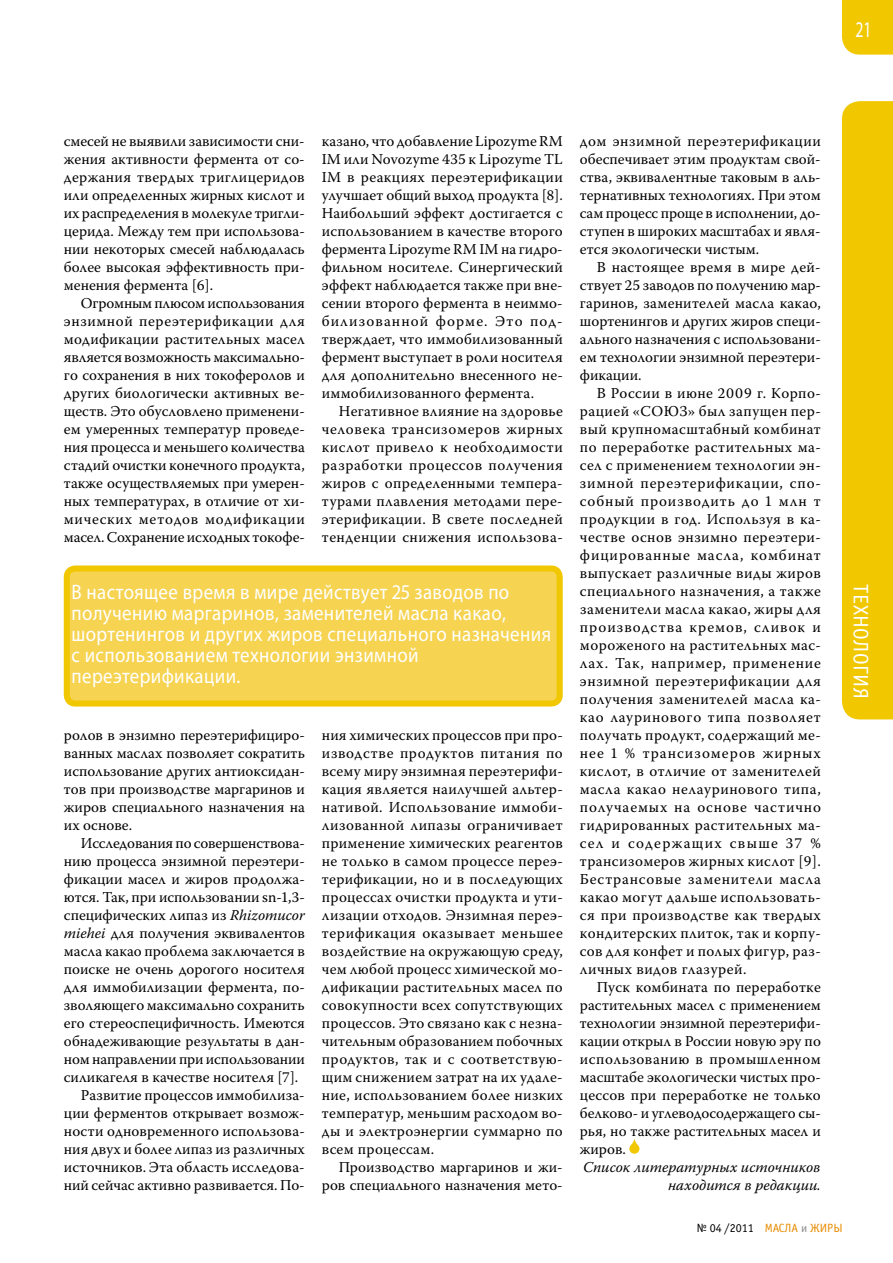
<style>
.page{position:relative;width:893px;height:1263px;background:#fff}
.page>*{position:absolute;margin:0;border:0;box-sizing:border-box;transform-origin:0 0}
.t1{font:22.5px "Myriad Pro";color:#fff;scale:.7 1}
.t2{font:21px/21px "Myriad Pro";letter-spacing:.02em;color:#fff;scale:.9 1}
.t3{font:21px "Officina Sans C";letter-spacing:.015em;color:#fff}
.t4{font:15px/18px "Warnock Pro";color:#000;text-align:justify}
.t5{font:italic 15px/18px "Warnock Pro";color:#000;text-align:right}
.t6{font:12px "Officina Sans C";color:#e78c00}
.s1{font-style:italic}
.s2{color:#000}
.s3{color:#898989}
</style>
<div class="page">
<div style="left:842px;top:0;width:51px;height:55px;background:#f1c700"></div>
<div style="left:842px;top:101px;width:51px;height:618px;background:#f1c700"></div>
<svg style="left:629px;top:1138px;width:10px;height:16px"></svg>
<div style="left:67px;top:568px;width:493px;height:135px;background:#f6d351;border-radius:9px"></div>
<div style="left:64px;top:565px;width:499px;height:141px;border:6px solid #f1c700;border-radius:9px"></div>
<h1 class="t1" style="left:855px;top:16px;width:25px">21</h1>
<p class="t4" style="left:64px;top:131px;width:243px">смесей не выявили зависимости сни&shy;жения активности фермента от со&shy;держания твердых триглицеридов или определенных жирных кислот и их распределения в молекуле тригли&shy;церида. Между тем при использова&shy;нии некоторых смесей наблюдалась более высокая эффективность при&shy;менения фермента [6].</p>
<p class="t4" style="left:64px;top:293px;width:242px;text-indent:17px">Огромным плюсом использования энзимной переэтерификации для модификации растительных масел является возможность максимально&shy;го сохранения в них токоферолов и других биологически активных ве&shy;ществ. Это обусловлено применени&shy;ем умеренных температур проведе&shy;ния процесса и меньшего количества стадий очистки конечного продукта, также осуществляемых при умерен&shy;ных температурах, в отличие от хи&shy;мических методов модификации масел. Сохранение исходных токофе-</p>
<p class="t4" style="left:322px;top:131px;width:243px">казано, что добавление Lipozyme RM IM или Novozyme 435 к Lipozyme TL IM в реакциях переэтерификации улучшает общий выход продукта [8].<br>Наибольший эффект достигается с использованием в качестве второго фермента Lipozyme RM IM на гидро&shy;фильном носителе. Синергический эффект наблюдается также при вне&shy;сении второго фермента в неиммо&shy;билизованной форме. Это под&shy;тверждает, что иммобилизованный фермент выступает в роли носителя для дополнительно внесенного не&shy;иммобилизованного фермента.</p>
<p class="t4" style="left:322px;top:401px;width:243px;text-indent:17px">Негативное влияние на здоровье человека трансизомеров жирных кислот привело к необходимости разработки процессов получения жиров с определенными темпера&shy;турами плавления методами пере&shy;этерификации. В свете последней тенденции снижения использова-</p>
<h2 class="t2" style="left:72px;top:581px;width:534px">В настоящее время в мире действует 25 заводов по получению маргаринов, заменителей масла какао, шортенингов и других жиров специального назначения с использованием технологии энзимной переэтерификации.</h2>
<p class="t4" style="left:64px;top:725px;width:242px">ролов в энзимно переэтерифициро&shy;ванных маслах позволяет сократить использование других антиоксидан&shy;тов при производстве маргаринов и жиров специального назначения на их основе.</p>
<p class="t4" style="left:81px;top:833px;width:225px">Исследования по совершенствова-</p>
<p class="t4" style="left:64px;top:851px;width:242px">нию процесса энзимной переэтери-</p>
<p class="t4" style="left:64px;top:869px;width:242px">фикации масел и жиров продолжа-</p>
<p class="t4" style="left:64px;top:887px;width:242px">ются. Так, при использовании sn-1,3-</p>
<p class="t4" style="left:64px;top:905px;width:242px">специфических липаз из <span class="s1">Rhizomucor</span></p>
<p class="t4" style="left:64px;top:923px;width:242px"><span class="s1">miehei</span> для получения эквивалентов</p>
<p class="t4" style="left:64px;top:941px;width:242px">масла какао проблема заключается в</p>
<p class="t4" style="left:64px;top:959px;width:242px">поиске не очень дорогого носителя</p>
<p class="t4" style="left:64px;top:977px;width:242px">для иммобилизации фермента, по-</p>
<p class="t4" style="left:64px;top:995px;width:242px">зволяющего максимально сохранить</p>
<p class="t4" style="left:64px;top:1013px;width:242px">его стереоспецифичность. Имеются</p>
<p class="t4" style="left:64px;top:1031px;width:242px">обнадеживающие результаты в дан-</p>
<p class="t4" style="left:64px;top:1049px;width:242px">ном направлении при использовании</p>
<p class="t4" style="left:64px;top:1067px;width:236px">силикагеля в качестве носителя [7].</p>
<p class="t4" style="left:81px;top:1085px;width:225px">Развитие процессов иммобилиза-</p>
<p class="t4" style="left:64px;top:1103px;width:242px">ции ферментов открывает возмож-</p>
<p class="t4" style="left:64px;top:1121px;width:242px">ности одновременного использова-</p>
<p class="t4" style="left:64px;top:1139px;width:242px">ния двух и более липаз из различных</p>
<p class="t4" style="left:64px;top:1157px;width:242px">источников. Эта область исследова-</p>
<p class="t4" style="left:64px;top:1175px;width:242px">ний сейчас активно развивается. По-</p>
<p class="t4" style="left:322px;top:725px;width:243px">ния химических процессов при про&shy;изводстве продуктов питания по всему миру энзимная переэтерифи&shy;кация является наилучшей альтер&shy;нативой. Использование иммоби&shy;лизованной липазы ограничивает применение химических реагентов не только в самом процессе переэ&shy;терификации, но и в последующих процессах очистки продукта и ути&shy;лизации отходов. Энзимная переэ&shy;терификация оказывает меньшее воздействие на окружающую среду, чем любой процесс химической мо&shy;дификации растительных масел по совокупности всех сопутствующих процессов. Это связано как с незна&shy;чительным образованием побочных продуктов, так и с соответствую&shy;щим снижением затрат на их удале&shy;ние, использованием более низких температур, меньшим расходом во&shy;ды и электроэнергии суммарно по всем процессам.</p>
<p class="t4" style="left:322px;top:1157px;width:242px;text-align:right">Производство маргаринов и жи&shy;ров специального назначения мето-</p>
<p class="t4" style="left:580px;top:131px;width:243px">дом энзимной переэтерификации обеспечивает этим продуктам свой&shy;ства, эквивалентные таковым в аль&shy;тернативных технологиях. При этом сам процесс проще в исполнении, до&shy;ступен в широких масштабах и явля&shy;ется экологически чистым.</p>
<p class="t4" style="left:580px;top:257px;width:243px;text-indent:17px">В настоящее время в мире дей&shy;ствует 25 заводов по получению мар&shy;гаринов, заменителей масла какао, шортенингов и других жиров специ&shy;ального назначения с использовани&shy;ем технологии энзимной переэтери&shy;фикации.</p>
<p class="t4" style="left:580px;top:383px;width:243px;text-indent:17px">В России в июне 2009 г. Корпо&shy;рацией «СОЮЗ» был запущен пер&shy;вый крупномасштабный комбинат по переработке растительных ма&shy;сел с применением технологии эн&shy;зимной переэтерификации, спо&shy;собный производить до 1 млн т продукции в год. Используя в ка&shy;честве основ энзимно переэтери&shy;фицированные масла, комбинат выпускает различные виды жиров специального назначения, а также заменители масла какао, жиры для производства кремов, сливок и мороженого на растительных мас&shy;лах. Так, например, применение энзимной переэтерификации для получения заменителей масла ка&shy;као лауринового типа позволяет получать продукт, содержащий ме&shy;нее 1 % трансизомеров жирных кислот, в отличие от заменителей масла какао нелауринового типа, получаемых на основе частично гидрированных растительных ма&shy;сел и содержащих свыше 37 % трансизомеров жирных кислот [9].<br>Бестрансовые заменители масла какао могут дальше использовать&shy;ся при производстве как твердых кондитерских плиток, так и корпу&shy;сов для конфет и полых фигур, раз&shy;личных видов глазурей.</p>
<p class="t4" style="left:580px;top:977px;width:243px;text-indent:17px">Пуск комбината по переработке растительных масел с применением технологии энзимной переэтерифи&shy;кации открыл в России новую эру по использованию в промышленном масштабе экологически чистых про&shy;цессов при переработке не только белково- и углеводосодержащего сы&shy;рья, но также растительных масел и жиров.</p>
<p class="t5" style="left:583px;top:1157px;width:239px">Список литературных источников находится в редакции.</p>
<h2 class="t3" style="left:872px;top:584px;width:117px;rotate:90deg">технология</h2>
<p class="t6" style="left:697px;top:1221px;width:147px"><span class="s2">№ 04 /2011</span> МАСЛА <span class="s3">и</span> ЖИРЫ</p>
</div>
